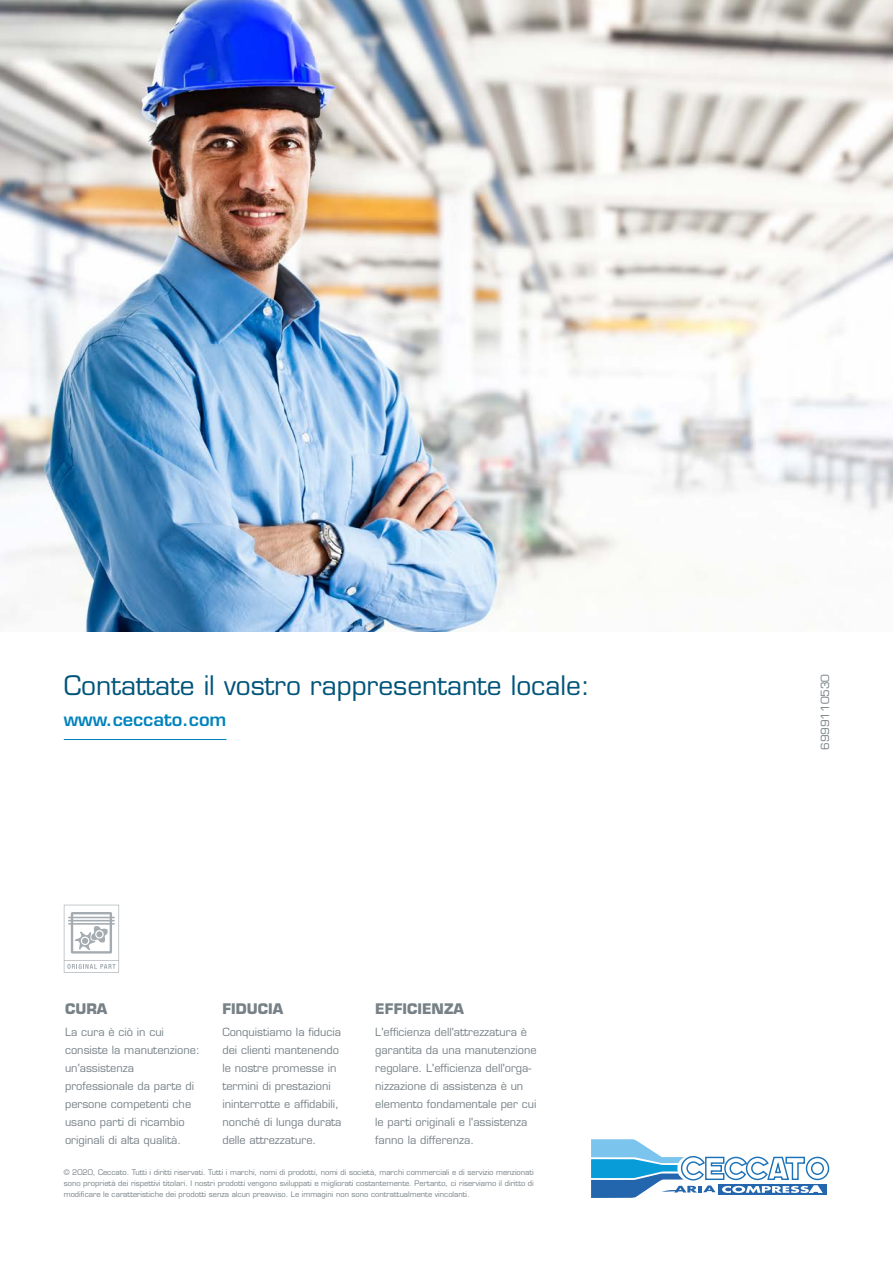
<style>
.page{position:relative;width:893px;height:1263px;background:#fff}
.page>*{position:absolute;margin:0;border:0;box-sizing:border-box;transform-origin:0 0}
.t1{font:26.25px "Eurostile LT";color:#005479}
.t2{font:600 18px "Eurostile LT";color:#0083bc}
.t3{font:700 14.25px "Eurostile LT";color:#778186}
.t4{font:10.95px/18.1px "Eurostile LT";color:#778186}
.t5{font:7.5px/11.2px "Eurostile LT";color:#778186;text-align:justify}
</style>
<div class="page">
<img style="left:0;top:0;width:893px;height:631px">
<svg style="left:591px;top:1139px;width:239px;height:59px"></svg>
<svg style="left:64px;top:905px;width:55px;height:68px"></svg>
<hr style="left:64px;top:739px;width:163px;height:1px;background:#0083bc">
<h1 class="t1" style="left:64px;top:669px;width:528px">Contattate il vostro rappresentante locale:</h1>
<h2 class="t2" style="left:64px;top:708px;width:164px">www.ceccato.com</h2>
<h3 class="t3" style="left:65px;top:1000px;width:44px">CURA</h3>
<p class="t4" style="left:65px;top:1023px;width:136px">La cura è ciò in cui consiste la manutenzione: un'assistenza professionale da parte di persone competenti che usano parti di ricambio originali di alta qualità.</p>
<p class="t5" style="left:64px;top:1166px;width:472px">© 2020, Ceccato. Tutti i diritti riservati. Tutti i marchi, nomi di prodotti, nomi di società, marchi commerciali e di servizio menzionati sono proprietà dei rispettivi titolari. I nostri prodotti vengono sviluppati e migliorati costantemente. Pertanto, ci riserviamo il diritto di modificare le caratteristiche dei prodotti senza alcun preavviso. Le immagini non sono contrattualmente vincolanti.</p>
<h3 class="t3" style="left:222px;top:1000px;width:62px">FIDUCIA</h3>
<p class="t4" style="left:222px;top:1023px;width:121px">Conquistiamo la fiducia dei clienti mantenendo le nostre promesse in termini di prestazioni ininterrotte e affidabili, nonché di lunga durata delle attrezzature.</p>
<h3 class="t3" style="left:375px;top:1000px;width:90px">EFFICIENZA</h3>
<p class="t4" style="left:375px;top:1023px;width:163px">L'efficienza dell'attrezzatura è garantita da una manutenzione regolare. L'efficienza dell'orga&shy;nizzazione di assistenza è un elemento fondamentale per cui le parti originali e l'assistenza fanno la differenza.</p>
<p class="t4" style="left:816px;top:750px;width:77px;rotate:-90deg">6999110530</p>
</div>
